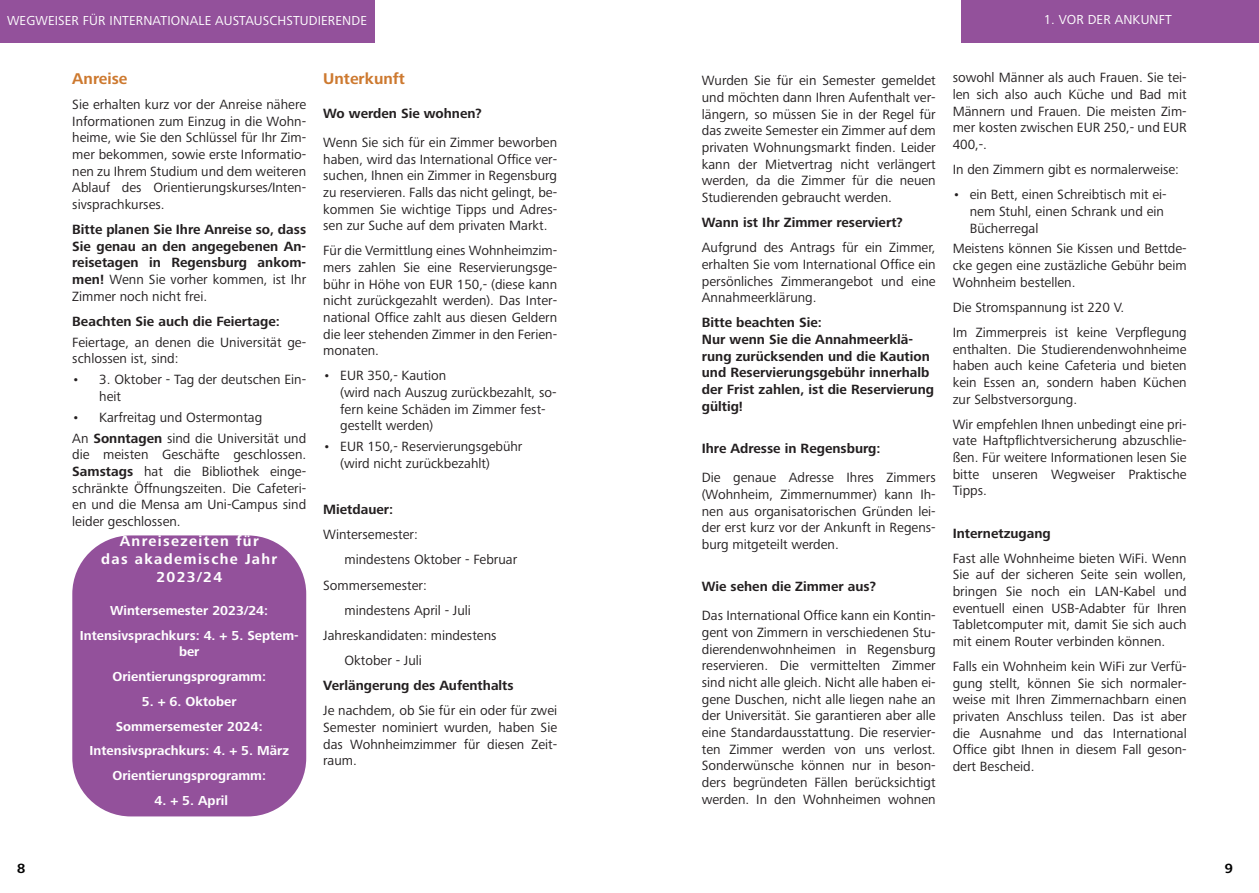
<style>
.page{position:relative;width:1259px;height:893px;background:#fff}
.page>*{position:absolute;margin:0;border:0;box-sizing:border-box;transform-origin:0 0}
.t1{font:700 16.2px "Frutiger Next LTW1 G";color:#cd792f}
.t2{font:700 15px/18px "Frutiger Next LTW1 G";letter-spacing:.09em;color:#fff;text-align:center}
.t3{font:13.8px/16.6px "Frutiger Next LTW1 G";color:#231f20;text-align:justify}
.t4{font:700 13.8px/16.6px "Frutiger Next LTW1 G";color:#231f20;text-align:justify}
.t5{font:700 13.8px "Frutiger Next LTW1 G";color:#000}
.t6{font:700 13.5px/24.8px "Frutiger Next LTW1 G";color:#fff;text-align:center}
.t7{font:13.5px "Frutiger Next LTW1 G";letter-spacing:.01em;color:#fff}
.s1{font-weight:400}
.s2{font-weight:700}
</style>
<div class="page">
<div style="left:72px;top:535px;width:234px;height:281px;background:#93519b;border-radius:58px"></div>
<div style="left:961px;top:0;width:298px;height:43px;background:#93519b"></div>
<div style="left:0;top:0;width:374px;height:43px;background:#93519b"></div>
<p class="t7" style="left:7px;top:15px;width:361px">WEGWEISER FÜR INTERNATIONALE AUSTAUSCHSTUDIERENDE</p>
<p class="t1" style="left:72px;top:72px;width:57px">Anreise</p>
<p class="t3" style="left:72px;top:98px;width:235px">Sie erhalten kurz vor der Anreise nähere Informationen zum Einzug in die Wohn&shy;heime, wie Sie den Schlüssel für Ihr Zim&shy;mer bekommen, sowie erste Informatio&shy;nen zu Ihrem Studium und dem weiteren Ablauf des Orientierungskurses/Inten&shy;sivsprachkurses.</p>
<p class="t4" style="left:72px;top:223px;width:235px">Bitte planen Sie Ihre Anreise so, dass Sie genau an den angegebenen An&shy;reisetagen in Regensburg ankom&shy;men! <span class="s1">Wenn Sie vorher kommen, ist Ihr Zimmer noch nicht frei.</span></p>
<p class="t4" style="left:72px;top:314px;width:209px">Beachten Sie auch die Feiertage:</p>
<p class="t3" style="left:72px;top:335px;width:235px">Feiertage, an denen die Universität ge&shy;schlossen ist, sind:</p>
<p class="t3" style="left:99px;top:373px;width:208px;text-indent:-27px">• 3. Oktober - Tag der deutschen Ein&shy;heit</p>
<p class="t3" style="left:72px;top:408px;width:235px;line-height:20.9px">• Karfreitag und Ostermontag<br>An <span class="s2">Sonntagen</span> sind die Universität und</p>
<p class="t3" style="left:72px;top:448px;width:235px">die meisten Geschäfte geschlossen.<br><span class="s2">Samstags</span> hat die Bibliothek einge&shy;schränkte Öffnungszeiten. Die Cafeteri&shy;en und die Mensa am Uni-Campus sind leider geschlossen.</p>
<p class="t2" style="left:101px;top:534px;width:178px">Anreisezeiten für<br>das akademische Jahr<br>2023/24</p>
<p class="t6" style="left:80px;top:600px;width:220px">Wintersemester 2023/24:<br>Intensivsprachkurs: 4. + 5. Septem-</p>
<p class="t6" style="left:112px;top:641px;width:155px">ber<br>Orientierungsprogramm:</p>
<p class="t6" style="left:90px;top:690px;width:201px">5. + 6. Oktober<br>Sommersemester 2024:<br>Intensivsprachkurs: 4. + 5. März<br>Orientierungsprogramm:</p>
<p class="t6" style="left:154px;top:789px;width:75px">4. + 5. April</p>
<p class="t1" style="left:323px;top:72px;width:83px">Unterkunft</p>
<p class="t4" style="left:323px;top:106px;width:160px">Wo werden Sie wohnen?</p>
<p class="t3" style="left:323px;top:136px;width:235px">Wenn Sie sich für ein Zimmer beworben haben, wird das International Office ver&shy;suchen, Ihnen ein Zimmer in Regensburg zu reservieren. Falls das nicht gelingt, be&shy;kommen Sie wichtige Tipps und Adres&shy;sen zur Suche auf dem privaten Markt.</p>
<p class="t3" style="left:323px;top:244px;width:235px">Für die Vermittlung eines Wohnheimzim&shy;mers zahlen Sie eine Reservierungsge&shy;bühr in Höhe von EUR 150,- (diese kann nicht zurückgezahlt werden). Das Inter&shy;national Office zahlt aus diesen Geldern die leer stehenden Zimmer in den Ferien&shy;monaten.</p>
<p class="t3" style="left:340px;top:369px;width:218px;text-align:left;text-indent:-17px">• EUR 350,- Kaution<br>(wird nach Auszug zurückbezahlt, so&shy;fern keine Schäden im Zimmer fest&shy;gestellt werden)</p>
<p class="t3" style="left:340px;top:440px;width:184px;text-indent:-17px">• EUR 150,- Reservierungsgebühr (wird nicht zurückbezahlt)</p>
<p class="t4" style="left:323px;top:503px;width:72px">Mietdauer:</p>
<p class="t3" style="left:323px;top:528px;width:96px">Wintersemester:</p>
<p class="t3" style="left:344px;top:553px;width:174px">mindestens Oktober - Februar</p>
<p class="t3" style="left:323px;top:578px;width:105px">Sommersemester:</p>
<p class="t3" style="left:344px;top:603px;width:128px">mindestens April - Juli</p>
<p class="t3" style="left:323px;top:628px;width:175px">Jahreskandidaten: mindestens</p>
<p class="t3" style="left:344px;top:654px;width:79px">Oktober - Juli</p>
<p class="t4" style="left:323px;top:679px;width:192px">Verlängerung des Aufenthalts</p>
<p class="t3" style="left:323px;top:704px;width:235px">Je nachdem, ob Sie für ein oder für zwei Semester nominiert wurden, haben Sie das Wohnheimzimmer für diesen Zeit&shy;raum.</p>
<p class="t7" style="left:1043px;top:14px;width:130px">1. VOR DER ANKUNFT</p>
<p class="t3" style="left:702px;top:74px;width:235px">Wurden Sie für ein Semester gemeldet und möchten dann Ihren Aufenthalt ver&shy;längern, so müssen Sie in der Regel für das zweite Semester ein Zimmer auf dem privaten Wohnungsmarkt finden. Leider kann der Mietvertrag nicht verlängert werden, da die Zimmer für die neuen Studierenden gebraucht werden.</p>
<p class="t4" style="left:702px;top:216px;width:203px">Wann ist Ihr Zimmer reserviert?</p>
<p class="t3" style="left:702px;top:241px;width:235px">Aufgrund des Antrags für ein Zimmer, erhalten Sie vom International Office ein persönliches Zimmerangebot und eine Annahmeerklärung.</p>
<p class="t4" style="left:702px;top:316px;width:234px;text-align:left">Bitte beachten Sie:<br>Nur wenn Sie die Annahmeerklä&shy;rung zurücksenden und die Kaution und Reservierungsgebühr innerhalb der Frist zahlen, ist die Reservierung gültig!</p>
<p class="t4" style="left:702px;top:441px;width:180px">Ihre Adresse in Regensburg:</p>
<p class="t3" style="left:702px;top:471px;width:235px">Die genaue Adresse Ihres Zimmers (Wohnheim, Zimmernummer) kann Ih&shy;nen aus organisatorischen Gründen lei&shy;der erst kurz vor der Ankunft in Regens&shy;burg mitgeteilt werden.</p>
<p class="t4" style="left:702px;top:580px;width:176px">Wie sehen die Zimmer aus?</p>
<p class="t3" style="left:702px;top:609px;width:235px">Das International Office kann ein Kontin&shy;gent von Zimmern in verschiedenen Stu&shy;dierendenwohnheimen in Regensburg reservieren. Die vermittelten Zimmer sind nicht alle gleich. Nicht alle haben ei&shy;gene Duschen, nicht alle liegen nahe an der Universität. Sie garantieren aber alle eine Standardausstattung. Die reservier&shy;ten Zimmer werden von uns verlost.<br>Sonderwünsche können nur in beson&shy;ders begründeten Fällen berücksichtigt werden. In den Wohnheimen wohnen</p>
<p class="t3" style="left:952px;top:71px;width:235px">sowohl Männer als auch Frauen. Sie tei&shy;len sich also auch Küche und Bad mit Männern und Frauen. Die meisten Zim&shy;mer kosten zwischen EUR 250,- und EUR 400,-.</p>
<p class="t3" style="left:952px;top:163px;width:228px">In den Zimmern gibt es normalerweise:</p>
<p class="t3" style="left:969px;top:188px;width:198px;text-align:left;text-indent:-17px">• ein Bett, einen Schreibtisch mit ei&shy;nem Stuhl, einen Schrank und ein<br>Bücherregal</p>
<p class="t3" style="left:952px;top:242px;width:235px">Meistens können Sie Kissen und Bettde&shy;cke gegen eine zustäzliche Gebühr beim Wohnheim bestellen.</p>
<p class="t3" style="left:952px;top:296px;width:235px;line-height:25.2px">Die Stromspannung ist 220 V.<br>Im Zimmerpreis ist keine Verpflegung</p>
<p class="t3" style="left:952px;top:342px;width:235px">enthalten. Die Studierendenwohnheime haben auch keine Cafeteria und bieten kein Essen an, sondern haben Küchen zur Selbstversorgung.</p>
<p class="t3" style="left:952px;top:417px;width:235px">Wir empfehlen Ihnen unbedingt eine pri&shy;vate Haftpflichtversicherung abzuschlie&shy;ßen. Für weitere Informationen lesen Sie bitte unseren Wegweiser Praktische Tipps.</p>
<p class="t4" style="left:952px;top:526px;width:100px">Internetzugang</p>
<p class="t3" style="left:952px;top:551px;width:235px">Fast alle Wohnheime bieten WiFi. Wenn Sie auf der sicheren Seite sein wollen, bringen Sie noch ein LAN-Kabel und eventuell einen USB-Adabter für Ihren Tabletcomputer mit, damit Sie sich auch mit einem Router verbinden können.</p>
<p class="t3" style="left:952px;top:660px;width:235px">Falls ein Wohnheim kein WiFi zur Verfü&shy;gung stellt, können Sie sich normaler&shy;weise mit Ihren Zimmernachbarn einen privaten Anschluss teilen. Das ist aber die Ausnahme und das International Office gibt Ihnen in diesem Fall geson&shy;dert Bescheid.</p>
<p class="t5" style="left:17px;top:863px;width:10px">8</p>
<p class="t5" style="left:1225px;top:863px;width:10px">9</p>
</div>
